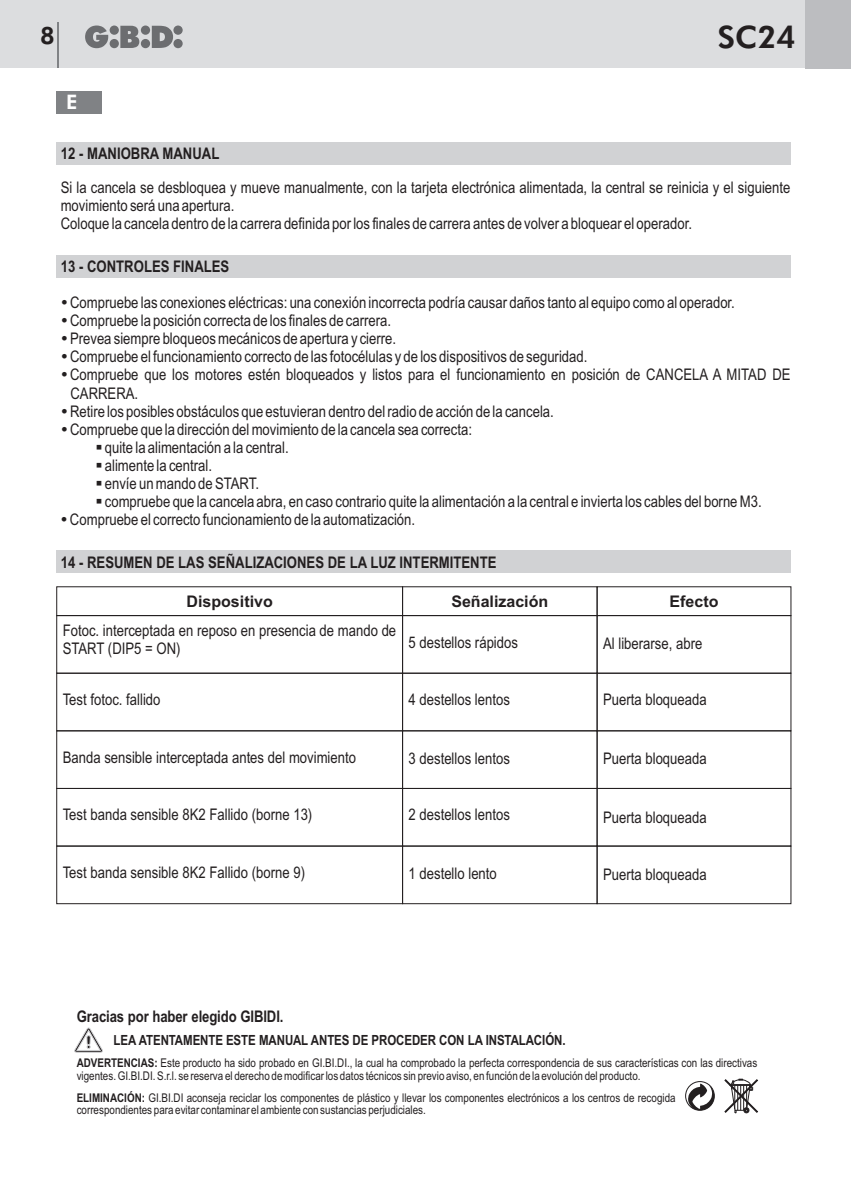
<style>
.page{position:relative;width:851px;height:1191px;background:#fff}
.page>*{position:absolute;margin:0;border:0;box-sizing:border-box;transform-origin:0 0}
.t1{font:800 31px "Futura BT";color:#231f20}
.t2{font:800 24px "Futura BT";color:#231f20}
.t3{font:800 20px "Futura BT";color:#fff}
.t4{font:16px/18.2px "Arial Narrow";color:#231f20}
.t5{font:700 16px "Arial Narrow";color:#231f20}
.t6{font:700 16px "Arial";color:#231f20}
.t7{font:16px "Wingdings";color:#231f20}
.t8{font:700 14px "Arial Narrow";color:#231f20}
.t9{font:12px/13px "Arial Narrow";color:#231f20}
.s1{font-weight:700}
</style>
<div class="page">
<div style="left:0;top:0;width:849px;height:68px;background:#dcdddf"></div>
<hr style="left:57px;top:23px;width:1px;height:45px;background:#808285">
<div style="left:805px;top:0;width:45px;height:68px;background:#bcbdc0"></div>
<svg style="left:85px;top:26px;width:98px;height:22px"></svg>
<div style="left:57px;top:91px;width:45px;height:22px;background:#808285"></div>
<div style="left:57px;top:142px;width:733px;height:22px;background:#d1d2d4"></div>
<div style="left:57px;top:255px;width:733px;height:23px;background:#d1d2d4"></div>
<div style="left:57px;top:550px;width:733px;height:23px;background:#d1d2d4"></div>
<div style="left:56px;top:615px;width:347px;height:58px;border:1px solid #231f20"></div>
<div style="left:402px;top:615px;width:195px;height:58px;border:1px solid #231f20"></div>
<div style="left:596px;top:615px;width:195px;height:58px;border:1px solid #231f20"></div>
<div style="left:56px;top:673px;width:347px;height:58px;border:1px solid #231f20"></div>
<div style="left:402px;top:673px;width:195px;height:58px;border:1px solid #231f20"></div>
<div style="left:596px;top:673px;width:195px;height:58px;border:1px solid #231f20"></div>
<div style="left:56px;top:788px;width:347px;height:58px;border:1px solid #231f20"></div>
<div style="left:402px;top:788px;width:195px;height:58px;border:1px solid #231f20"></div>
<div style="left:596px;top:788px;width:195px;height:58px;border:1px solid #231f20"></div>
<div style="left:56px;top:846px;width:347px;height:58px;border:1px solid #231f20"></div>
<div style="left:402px;top:846px;width:195px;height:58px;border:1px solid #231f20"></div>
<div style="left:596px;top:846px;width:195px;height:58px;border:1px solid #231f20"></div>
<svg style="left:685px;top:1081px;width:29px;height:29px"></svg>
<svg style="left:687px;top:1083px;width:27px;height:27px"></svg>
<svg style="left:724px;top:1078px;width:34px;height:35px"></svg>
<svg style="left:74px;top:1027px;width:29px;height:25px"></svg>
<h2 class="t2" style="left:40px;top:25px;width:16px">8</h2>
<p class="t3" style="left:66px;top:94px;width:13px">E</p>
<h1 class="t1" style="left:717px;top:24px;width:79px">SC24</h1>
<p class="t5" style="left:132px;top:147px;width:70px">NE MENU (</p>
<p class="t4" style="left:61px;top:180px;width:731px">Si la cancela se desbloquea y mueve manualmente, con la tarjeta electrónica alimentada, la central se reinicia y el siguiente movimiento será una apertura.<br>Coloque la cancela dentro de la carrera definida por los finales de carrera antes de volver a bloquear el operador.</p>
<p class="t5" style="left:61px;top:260px;width:170px">DESRCIZIOOLES FINALES</p>
<p class="t5" style="left:61px;top:147px;width:59px">DESRCIZ</p>
<p class="t5" style="left:61px;top:147px;width:162px">12 - MANIOBRA MANUALA )</p>
<p class="t5" style="left:61px;top:260px;width:162px">13 - CONTRNE MENU ( A )</p>
<p class="t4" style="left:61px;top:295px;width:675px">•Compruebe las conexiones eléctricas: una conexión incorrecta podría causar daños tanto al equipo como al operador.</p>
<p class="t7" style="left:61px;top:332px;width:49px">•</p>
<p class="t4" style="left:70px;top:313px;width:322px">Compruebe la posición correcta de los finales de carrera.</p>
<p class="t7" style="left:61px;top:314px;width:49px">•</p>
<p class="t4" style="left:70px;top:331px;width:327px">Prevea siempre bloqueos mecánicos de apertura y cierre.</p>
<p class="t4" style="left:70px;top:349px;width:722px">Compruebe el funcionamiento correcto de las fotocélulas y de los dispositivos de seguridad.<br>Compruebe que los motores estén bloqueados y listos para el funcionamiento en posición de CANCELA A MITAD DE</p>
<p class="t7" style="left:61px;top:350px;width:49px">•</p>
<p class="t7" style="left:61px;top:368px;width:49px">•</p>
<p class="t4" style="left:70px;top:385px;width:69px">CARRERA.</p>
<p class="t4" style="left:70px;top:403px;width:485px">Retire los posibles obstáculos que estuvieran dentro del radio de acción de la cancela.<br>Compruebeque la dirección del movimiento de la cancela sea correcta:</p>
<p class="t4" style="left:105px;top:440px;width:185px">quite la alimentación a la central.</p>
<p class="t7" style="left:95px;top:477px;width:45px">▪</p>
<p class="t7" style="left:61px;top:404px;width:50px">•</p>
<p class="t7" style="left:61px;top:422px;width:49px">•</p>
<p class="t4" style="left:105px;top:458px;width:109px">alimente la central.</p>
<p class="t4" style="left:105px;top:476px;width:156px">envíe un mando de START.</p>
<p class="t4" style="left:70px;top:494px;width:693px;text-indent:35px">compruebe que la cancela abra, en caso contrario quite la alimentación a la central e invierta los cables del borne M3.<br>Compruebe el correcto funcionamiento de la automatización.</p>
<p class="t5" style="left:61px;top:556px;width:437px">DES CIZIO EN DE LASASEÑALIZACIONES DE LA LUZ INTERMITENTE</p>
<p class="t7" style="left:95px;top:495px;width:45px">▪</p>
<p class="t7" style="left:61px;top:513px;width:49px">•</p>
<p class="t5" style="left:61px;top:556px;width:141px">14 - RESUMNE M NU (</p>
<p class="t5" style="left:217px;top:556px;width:6px">)</p>
<p class="t6" style="left:186px;top:595px;width:88px">Dispositivo</p>
<p class="t6" style="left:451px;top:595px;width:98px">Señalización</p>
<p class="t6" style="left:669px;top:595px;width:50px">Efecto</p>
<p class="t4" style="left:63px;top:623px;width:335px">Fotoc. interceptada en reposo en presencia de mando de<br>START (DIP5 = ON)</p>
<p class="t4" style="left:408px;top:634px;width:111px">5 destellos rápidos</p>
<p class="t4" style="left:603px;top:636px;width:101px">Al liberarse, abre</p>
<p class="t4" style="left:63px;top:692px;width:99px">Test fotoc. fallido</p>
<p class="t4" style="left:408px;top:692px;width:103px">4 destellos lentos</p>
<p class="t4" style="left:603px;top:692px;width:105px">Puerta bloqueada</p>
<p class="t4" style="left:63px;top:749px;width:295px">Banda sensible interceptada antes del movimiento</p>
<p class="t4" style="left:408px;top:750px;width:103px">3 destellos lentos</p>
<p class="t4" style="left:603px;top:751px;width:105px">Puerta bloqueada</p>
<p class="t4" style="left:63px;top:807px;width:251px">Test banda sensible 8K2 Fallido (borne 13)</p>
<p class="t4" style="left:408px;top:807px;width:103px">2 destellos lentos</p>
<p class="t4" style="left:603px;top:810px;width:105px">Puerta bloqueada</p>
<p class="t4" style="left:63px;top:865px;width:244px">Test banda sensible 8K2 Fallido (borne 9)</p>
<p class="t4" style="left:408px;top:865px;width:90px">1 destello lento</p>
<p class="t4" style="left:603px;top:867px;width:105px">Puerta bloqueada</p>
<p class="t5" style="left:77px;top:1010px;width:208px">Gracias por haber elegido GIBIDI.</p>
<p class="t8" style="left:114px;top:1035px;width:453px">LEA ATENTAMENTE ESTE MANUAL ANTES DE PROCEDER CON LA INSTALACIÓN.</p>
<p class="t9" style="left:77px;top:1057px;width:682px"><span class="s1">ADVERTENCIAS:</span> Este producto ha sido probado en GI.BI.DI., la cual ha comprobado la perfecta correspondencia de sus características con las directivas vigentes. GI.BI.DI. S.r.l. se reserva el derecho de modificar los datos técnicos sin previo aviso, en función de la evolución del producto.</p>
<p class="t9" style="left:77px;top:1092px;width:600px"><span class="s1">ELIMINACIÓN:</span> GI.BI.DI aconseja reciclar los componentes de plástico y llevar los componentes electrónicos a los centros de recogida correspondientes para evitar contaminar el ambiente con sustancias perjudiciales.</p>
</div>
